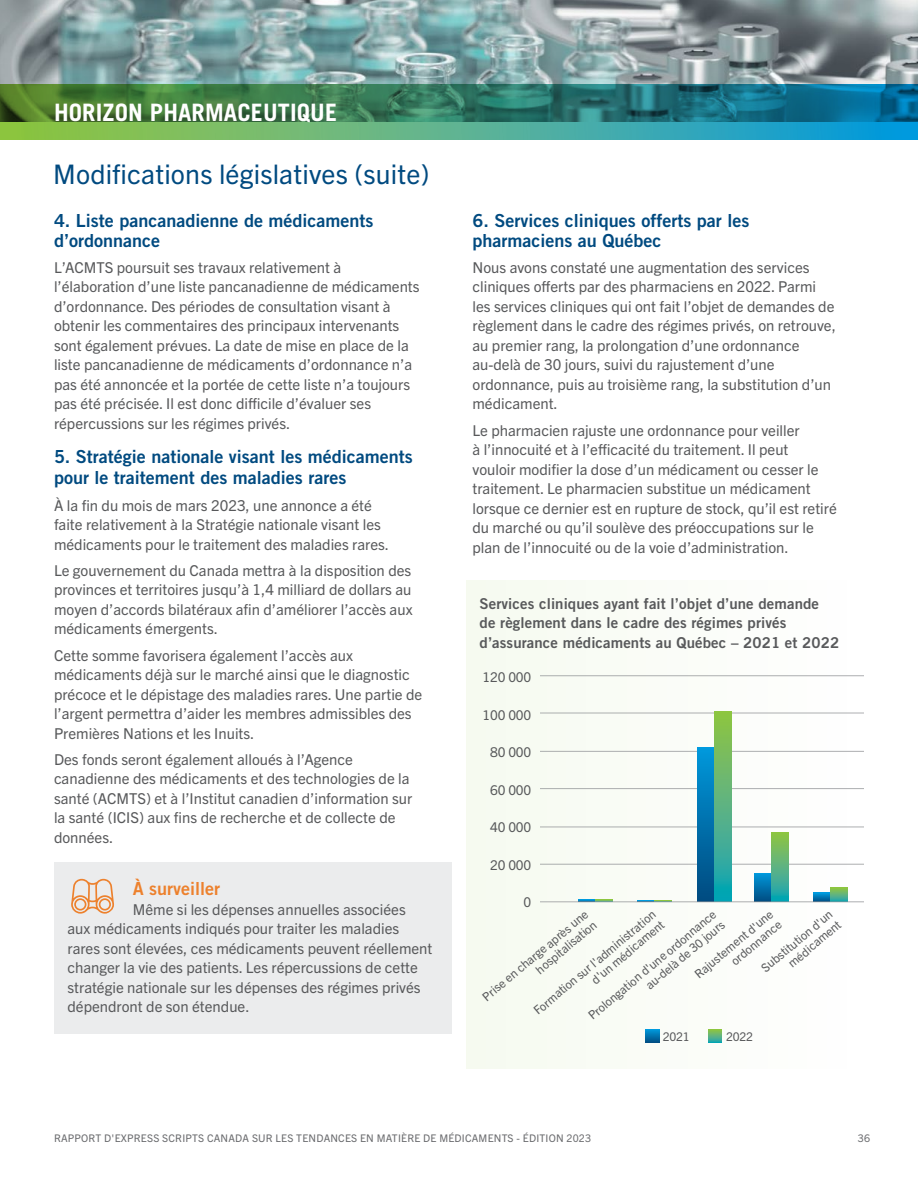
<style>
.page{position:relative;width:918px;height:1188px;background:#fff}
.page>*{position:absolute;margin:0;border:0;box-sizing:border-box;transform-origin:0 0}
.t1{font:27px "Trade Gothic Next LT Pro";letter-spacing:.005em;color:#004a80}
.t2{font:700 24px "Trade Gothic";letter-spacing:.005em;color:#fff}
.t3{font:18px/19.5px "Trade Gothic Bold Two";color:#004a80}
.t4{font:18px "Trade Gothic Bold Two";color:#ed812d}
.t5{font:15px/19.5px "Trade Gothic Next LT Pro";color:#58595b}
.t6{font:15px/19.5px "Trade Gothic Bold Two";letter-spacing:.005em;color:#58595b}
.t7{font:13.5px "Trade Gothic Next LT Pro";letter-spacing:-.01em;color:#58595b}
.t8{font:12px/13.5px "Trade Gothic Next LT Pro";letter-spacing:-.015em;color:#58595b;text-align:right}
.t9{font:10.5px "Trade Gothic Next LT Pro";letter-spacing:.02em;color:#6b6c6f}
</style>
<div class="page">
<div style="left:54px;top:862px;width:398px;height:172px;background:#e6e7e8"></div>
<svg style="left:71px;top:878px;width:43px;height:36px"></svg>
<img style="left:0;top:0;width:918px;height:85px">
<img style="left:0;top:85px;width:918px;height:55px">
<div style="left:466px;top:580px;width:452px;height:489px;background:#fafcf8"></div>
<hr style="left:540px;top:864px;width:324px;height:1px;background:#939598">
<hr style="left:540px;top:827px;width:324px;height:1px;background:#939598">
<hr style="left:540px;top:751px;width:324px;height:1px;background:#939598">
<hr style="left:540px;top:788px;width:324px;height:1px;background:#939598">
<hr style="left:540px;top:713px;width:324px;height:1px;background:#939598">
<hr style="left:540px;top:675px;width:324px;height:1px;background:#939598">
<svg style="left:754px;top:873px;width:17px;height:29px"></svg>
<svg style="left:814px;top:893px;width:17px;height:9px"></svg>
<div style="left:697px;top:748px;width:17px;height:154px;background:linear-gradient(to bottom,#0098da,#004a7f)"></div>
<svg style="left:579px;top:900px;width:34px;height:2px"></svg>
<svg style="left:638px;top:900px;width:34px;height:2px"></svg>
<svg style="left:771px;top:832px;width:17px;height:70px"></svg>
<svg style="left:831px;top:888px;width:17px;height:14px"></svg>
<svg style="left:714px;top:712px;width:17px;height:190px;background:#55b37f"></svg>
<svg style="left:646px;top:1029px;width:13px;height:14px"></svg>
<svg style="left:708px;top:1029px;width:14px;height:14px"></svg>
<hr style="left:540px;top:902px;width:324px;height:1px;background:#939598">
<h2 class="t2" style="left:54px;top:98px;width:285px">HORIZON PHARMACEUTIQUE</h2>
<h1 class="t1" style="left:53px;top:155px;width:378px">Modifications législatives (suite)</h1>
<p class="t3" style="left:54px;top:211px;width:321px">4. Liste pancanadienne de médicaments d’ordonnance</p>
<p class="t5" style="left:54px;top:257px;width:367px">L’ACMTS poursuit ses travaux relativement à l’élaboration d’une liste pancanadienne de médicaments d’ordonnance. Des périodes de consultation visant à obtenir les commentaires des principaux intervenants sont également prévues. La date de mise en place de la liste pancanadienne de médicaments d’ordonnance n’a pas été annoncée et la portée de cette liste n’a toujours pas été précisée. Il est donc difficile d’évaluer ses répercussions sur les régimes privés.</p>
<p class="t3" style="left:54px;top:446px;width:360px;line-height:21px">5. Stratégie nationale visant les médicaments pour le traitement des maladies rares</p>
<p class="t5" style="left:54px;top:494px;width:337px">À la fin du mois de mars 2023, une annonce a été faite relativement à la Stratégie nationale visant les médicaments pour le traitement des maladies rares.</p>
<p class="t5" style="left:54px;top:560px;width:360px;text-align:justify">Le gouvernement du Canada mettra à la disposition des provinces et territoires jusqu’à 1,4 milliard de dollars au moyen d’accords bilatéraux afin d’améliorer l’accès aux médicaments émergents.</p>
<p class="t5" style="left:54px;top:644px;width:370px">Cette somme favorisera également l’accès aux médicaments déjà sur le marché ainsi que le diagnostic précoce et le dépistage des maladies rares. Une partie de l’argent permettra d’aider les membres admissibles des Premières Nations et les Inuits.</p>
<p class="t5" style="left:54px;top:749px;width:360px">Des fonds seront également alloués à l’Agence canadienne des médicaments et des technologies de la santé (ACMTS) et à l’Institut canadien d’information sur la santé (ICIS) aux fins de recherche et de collecte de données.</p>
<p class="t4" style="left:133px;top:878px;width:89px">À surveiller</p>
<p class="t5" style="left:68px;top:899px;width:366px;text-indent:65px">Même si les dépenses annuelles associées<br>aux médicaments indiqués pour traiter les maladies rares sont élevées, ces médicaments peuvent réellement changer la vie des patients. Les répercussions de cette stratégie nationale sur les dépenses des régimes privés dépendront de son étendue.</p>
<p class="t3" style="left:472px;top:211px;width:278px">6. Services cliniques offerts par les pharmaciens au Québec</p>
<p class="t5" style="left:473px;top:257px;width:365px">Nous avons constaté une augmentation des services cliniques offerts par des pharmaciens en 2022. Parmi les services cliniques qui ont fait l’objet de demandes de règlement dans le cadre des régimes privés, on retrouve, au premier rang, la prolongation d’une ordonnance au-delà de 30 jours, suivi du rajustement d’une ordonnance, puis au troisième rang, la substitution d’un médicament.</p>
<p class="t5" style="left:473px;top:419px;width:366px">Le pharmacien rajuste une ordonnance pour veiller<br>à l’innocuité et à l’efficacité du traitement. Il peut<br>vouloir modifier la dose d’un médicament ou cesser le traitement. Le pharmacien substitue un médicament lorsque ce dernier est en rupture de stock, qu’il est retiré du marché ou qu’il soulève des préoccupations sur le plan de l’innocuité ou de la voie d’administration.</p>
<p class="t6" style="left:480px;top:593px;width:361px">Services cliniques ayant fait l’objet d’une demande<br>de règlement dans le cadre des régimes privés d’assurance médicaments au Québec – 2021 et 2022</p>
<p class="t7" style="left:483px;top:668px;width:50px">120 000</p>
<p class="t7" style="left:483px;top:705px;width:50px">100 000</p>
<p class="t7" style="left:490px;top:743px;width:43px">80 000</p>
<p class="t7" style="left:490px;top:780px;width:43px">60 000</p>
<p class="t7" style="left:490px;top:818px;width:43px">40 000</p>
<p class="t7" style="left:490px;top:855px;width:43px">20 000</p>
<p class="t7" style="left:524px;top:893px;width:9px">0</p>
<p class="t8" style="left:585px;top:1011px;width:164px;rotate:-40deg">Prolongation d'une ordonnance au-delà de 30 jours</p>
<p class="t8" style="left:691px;top:970px;width:100px;rotate:-40deg">Rajustement d'une ordonnance</p>
<p class="t8" style="left:479px;top:993px;width:135px;rotate:-40deg">Prise en charge après une hospitalisation</p>
<p class="t8" style="left:531px;top:1006px;width:156px;rotate:-40deg">Formation sur l'administration d'un médicament</p>
<p class="t8" style="left:758px;top:964px;width:90px;rotate:-40deg">Substitution d'un médicament</p>
<p class="t8" style="left:663px;top:1029px;width:29px">2021</p>
<p class="t8" style="left:726px;top:1029px;width:29px">2022</p>
<p class="t9" style="left:54px;top:1131px;width:539px">RAPPORT D'EXPRESS SCRIPTS CANADA SUR LES TENDANCES EN MATIÈRE DE MÉDICAMENTS - ÉDITION 2023</p>
<p class="t9" style="left:858px;top:1131px;width:14px">36</p>
</div>
